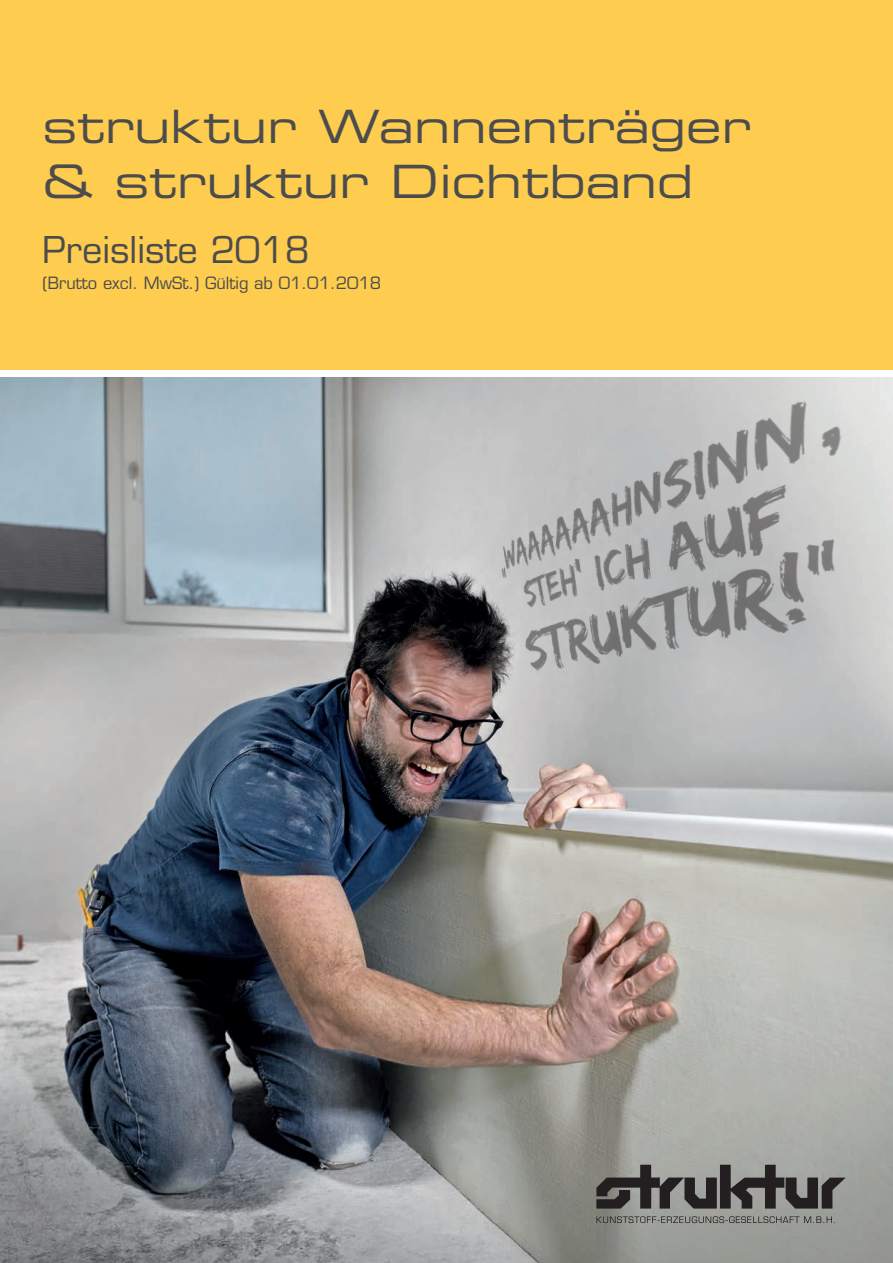
<style>
.page{position:relative;width:893px;height:1263px;background:#fff}
.page>*{position:absolute;margin:0;border:0;box-sizing:border-box;transform-origin:0 0}
.t1{font:45.9px/55.1px "Eurostile Extended Two";color:#4b4c4d}
.t2{font:36px "Eurostile";color:#4b4c4d}
.t3{font:16.5px "Eurostile";color:#4b4c4d}
</style>
<div class="page">
<div style="left:0;top:0;width:893px;height:370px;background:#fecc4e"></div>
<img style="left:0;top:377px;width:893px;height:886px">
<img style="left:398px;top:377px;width:495px;height:509px">
<svg style="left:596px;top:1165px;width:250px;height:43px;background:#63625f"></svg>
<svg style="left:596px;top:1216px;width:239px;height:7px;background:#7b7c78"></svg>
<p class="t1" style="left:43px;top:97px;width:710px">struktur Wannenträger &amp; struktur Dichtband</p>
<p class="t2" style="left:43px;top:228px;width:269px">Preisliste 2018</p>
<p class="t3" style="left:43px;top:273px;width:340px">(Brutto excl. MwSt.) Gültig ab 01.01.2018</p>
</div>
